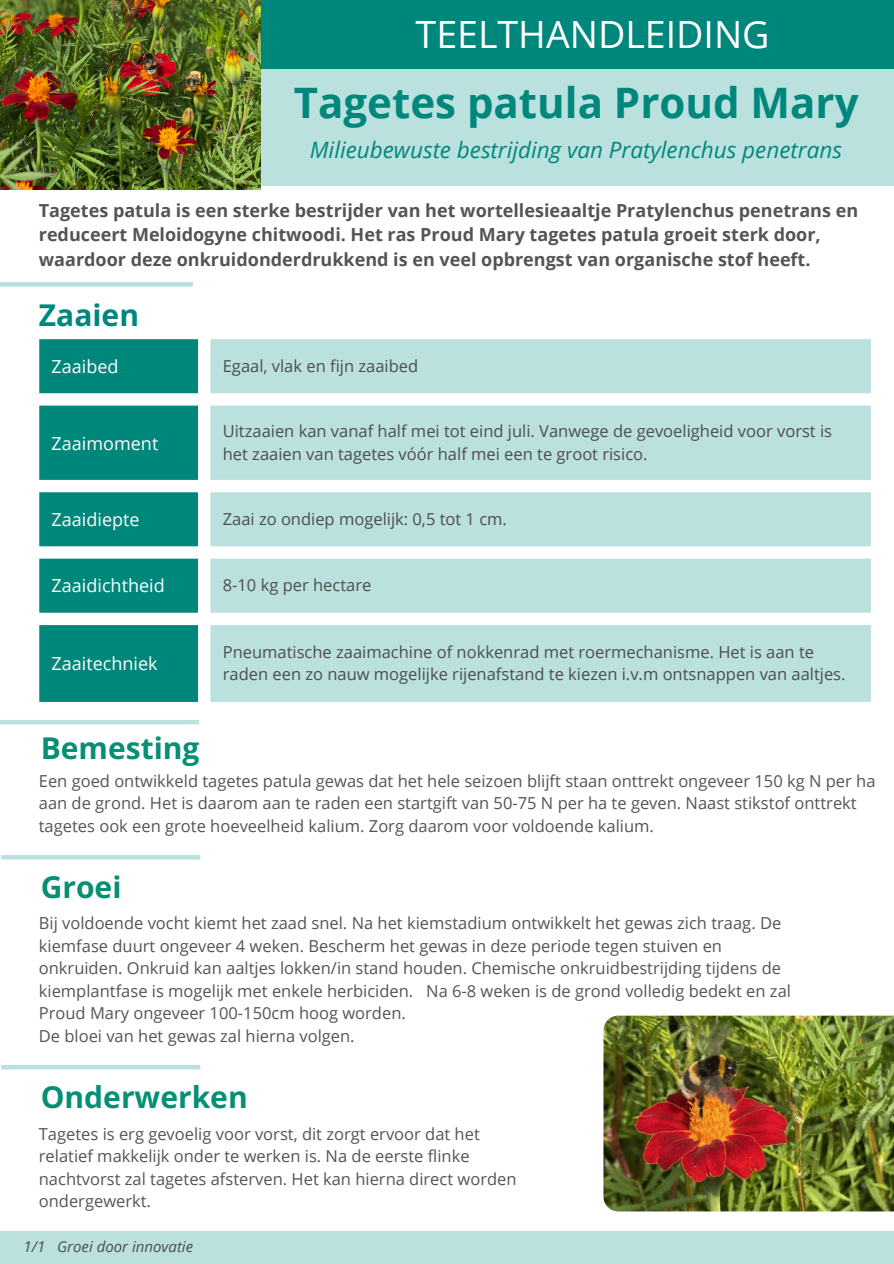
<style>
.page{position:relative;width:894px;height:1264px;background:#fff}
.page>*{position:absolute;margin:0;border:0;box-sizing:border-box;transform-origin:0 0}
.t1{font:700 42px "Open Sans";color:#00877c}
.t2{font:37.5px "Open Sans";color:#fff}
.t3{font:700 30px "Open Sans";color:#078f75}
.t4{font:700 30px "Open Sans";color:#00877c}
.t5{font:italic 22.5px "Open Sans";color:#00877c}
.t6{font:700 18px/24.8px "Open Sans";color:#545454}
.t7{font:18px "Open Sans";color:#fdfefe}
.t8{font:18px "Open Sans";color:#fff}
.t9{font:16.5px/22.5px "Open Sans";color:#545454}
.t10{font:16.5px/22.5px "Open Sans";color:#4d4d4d}
.t11{font:italic 15px "Open Sans";color:#4d4d4d}
</style>
<div class="page">
<div style="left:0;top:0;width:893px;height:186px;background:#bae1de"></div>
<div style="left:1px;top:0;width:892px;height:69px;background:#00877c"></div>
<img style="left:0;top:0;width:261px;height:189px">
<div style="left:0;top:282px;width:193px;height:5px;background:#bae1de"></div>
<hr style="left:0;top:720px;width:199px;height:4px;background:#bae1de">
<svg style="left:39px;top:339px;width:159px;height:363px;background:#23978e"></svg>
<svg style="left:210px;top:339px;width:660px;height:363px;background:#c3e5e2"></svg>
<div style="left:0;top:1230px;width:893px;height:33px;background:#bae1de"></div>
<hr style="left:1px;top:855px;width:199px;height:4px;background:#bae1de">
<div style="left:1px;top:1064px;width:199px;height:5px;background:#bae1de"></div>
<img style="left:603px;top:1015px;width:290px;height:196px">
<p class="t2" style="left:415px;top:8px;width:355px">TEELTHANDLEIDING</p>
<p class="t1" style="left:294px;top:73px;width:566px">Tagetes patula Proud Mary</p>
<h3 class="t5" style="left:310px;top:133px;width:533px">Milieubewuste bestrijding van Pratylenchus penetrans</h3>
<h6 class="t6" style="left:39px;top:197px;width:820px">Tagetes patula is een sterke bestrijder van het wortellesieaaltje Pratylenchus penetrans en reduceert Meloidogyne chitwoodi. Het ras Proud Mary tagetes patula groeit sterk door, waardoor deze onkruidonderdrukkend is en veel opbrengst van organische stof heeft.</h6>
<p class="t4" style="left:39px;top:294px;width:102px">Zaaien</p>
<h2 class="t8" style="left:52px;top:354px;width:68px">Zaaibed</h2>
<h1 class="t10" style="left:223px;top:354px;width:197px">Egaal, vlak en fijn zaaibed</h1>
<h4 class="t7" style="left:52px;top:430px;width:108px">Zaaimoment</h4>
<h5 class="t10" style="left:223px;top:419px;width:610px">Uitzaaien kan vanaf half mei tot eind juli. Vanwege de gevoeligheid voor vorst is het zaaien van tagetes vóór half mei een te groot risico.</h5>
<h3 class="t7" style="left:52px;top:507px;width:89px">Zaaidiepte</h3>
<p class="t10" style="left:223px;top:507px;width:285px">Zaai zo ondiep mogelijk: 0,5 tot 1 cm.</p>
<p class="t7" style="left:52px;top:573px;width:115px">Zaaidichtheid</p>
<p class="t10" style="left:223px;top:573px;width:150px">8-10 kg per hectare</p>
<p class="t7" style="left:52px;top:651px;width:107px">Zaaitechniek</p>
<p class="t10" style="left:223px;top:640px;width:624px">Pneumatische zaaimachine of nokkenrad met roermechanisme. Het is aan te raden een zo nauw mogelijke rijenafstand te kiezen i.v.m ontsnappen van aaltjes.</p>
<p class="t3" style="left:41px;top:726px;width:160px">Bemesting</p>
<p class="t9" style="left:39px;top:769px;width:838px">Een goed ontwikkeld tagetes patula gewas dat het hele seizoen blijft staan onttrekt ongeveer 150 kg N per ha aan de grond. Het is daarom aan te raden een startgift van 50-75 N per ha te geven. Naast stikstof onttrekt tagetes ook een grote hoeveelheid kalium. Zorg daarom voor voldoende kalium.</p>
<p class="t3" style="left:41px;top:866px;width:82px">Groei</p>
<p class="t9" style="left:39px;top:911px;width:753px">Bij voldoende vocht kiemt het zaad snel. Na het kiemstadium ontwikkelt het gewas zich traag. De kiemfase duurt ongeveer 4 weken. Bescherm het gewas in deze periode tegen stuiven en onkruiden. Onkruid kan aaltjes lokken/in stand houden. Chemische onkruidbestrijding tijdens de kiemplantfase is mogelijk met enkele herbiciden. Na 6-8 weken is de grond volledig bedekt en zal Proud Mary ongeveer 100-150cm hoog worden.</p>
<h3 class="t9" style="left:39px;top:1024px;width:317px">De bloei van het gewas zal hierna volgen.</h3>
<p class="t3" style="left:41px;top:1076px;width:208px">Onderwerken</p>
<p class="t9" style="left:39px;top:1122px;width:479px">Tagetes is erg gevoelig voor vorst, dit zorgt ervoor dat het relatief makkelijk onder te werken is. Na de eerste flinke nachtvorst zal tagetes afsterven. Het kan hierna direct worden ondergewerkt.</p>
<h3 class="t11" style="left:24px;top:1235px;width:171px">1/1 Groei door innovatie</h3>
</div>
